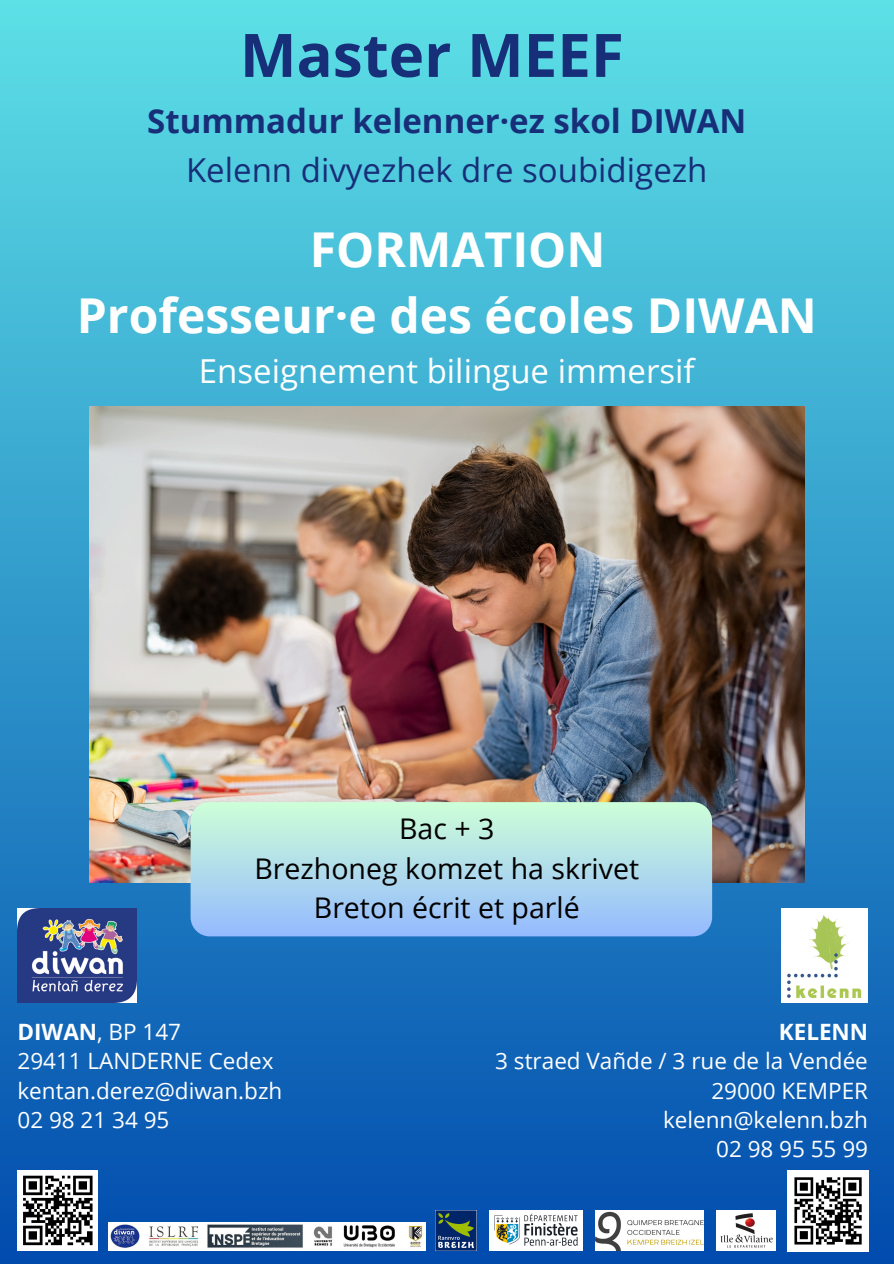
<style>
.page{position:relative;width:894px;height:1264px;background:#fff}
.page>*{position:absolute;margin:0;border:0;box-sizing:border-box;transform-origin:0 0}
.t1{font:700 60px "Open Sans";color:#172f78}
.t2{font:700 48px "Open Sans";color:#fff}
.t3{font:33px "Open Sans";color:#172f78}
.t4{font:700 33px "Open Sans";color:#172f78}
.t5{font:33px "Open Sans";color:#fff}
.t6{font:28.5px/39.3px "Open Sans";color:#000;text-align:center}
.t7{font:22.5px "Open Sans";color:#fff}
.t8{font:700 22.5px "Open Sans";color:#fff}
.s1{font-weight:700}
</style>
<div class="page">
<div style="left:0;top:0;width:893px;height:1263px;background:linear-gradient(to bottom,#5cdfe5,#044dad)"></div>
<img style="left:18px;top:908px;width:119px;height:94px">
<img style="left:781px;top:908px;width:86px;height:94px">
<img style="left:109px;top:1222px;width:316px;height:28px">
<img style="left:435px;top:1210px;width:41px;height:40px">
<img style="left:489px;top:1210px;width:93px;height:40px">
<img style="left:595px;top:1210px;width:108px;height:40px">
<img style="left:715px;top:1210px;width:60px;height:40px">
<img style="left:787px;top:1170px;width:81px;height:81px">
<img style="left:89px;top:406px;width:715px;height:476px">
<div style="left:190px;top:802px;width:522px;height:134px;background:linear-gradient(to bottom,#cdffd8,#95bbfe);border-radius:19px"></div>
<div style="left:18px;top:1170px;width:80px;height:80px;background:#fff"></div>
<svg style="left:23px;top:1175px;width:69px;height:70px"></svg>
<p class="t1" style="left:240px;top:13px;width:385px">Master MEEF</p>
<p class="t4" style="left:147px;top:98px;width:600px">Stummadur kelenner·ez skol DIWAN</p>
<p class="t3" style="left:186px;top:146px;width:523px">Kelenn divyezhek dre soubidigezh</p>
<p class="t2" style="left:310px;top:215px;width:297px">FORMATION</p>
<p class="t2" style="left:77px;top:281px;width:741px">Professeur·e des écoles DIWAN</p>
<p class="t5" style="left:199px;top:348px;width:497px">Enseignement bilingue immersif</p>
<p class="t6" style="left:254px;top:808px;width:386px">Bac + 3<br>Brezhoneg komzet ha skrivet<br>Breton écrit et parlé</p>
<p class="t7" style="left:18px;top:1016px;width:165px"><span class="s1">DIWAN</span>, BP 147</p>
<p class="t7" style="left:18px;top:1045px;width:257px">29411 LANDERNE Cedex</p>
<p class="t7" style="left:18px;top:1074px;width:266px">kentan.derez@diwan.bzh</p>
<p class="t7" style="left:18px;top:1103px;width:153px">02 98 21 34 95</p>
<p class="t8" style="left:778px;top:1016px;width:91px">KELENN</p>
<p class="t7" style="left:495px;top:1045px;width:374px">3 straed Vañde / 3 rue de la Vendée</p>
<p class="t7" style="left:711px;top:1074px;width:158px">29000 KEMPER</p>
<p class="t7" style="left:662px;top:1103px;width:206px">kelenn@kelenn.bzh</p>
<p class="t7" style="left:716px;top:1133px;width:153px">02 98 95 55 99</p>
</div>
